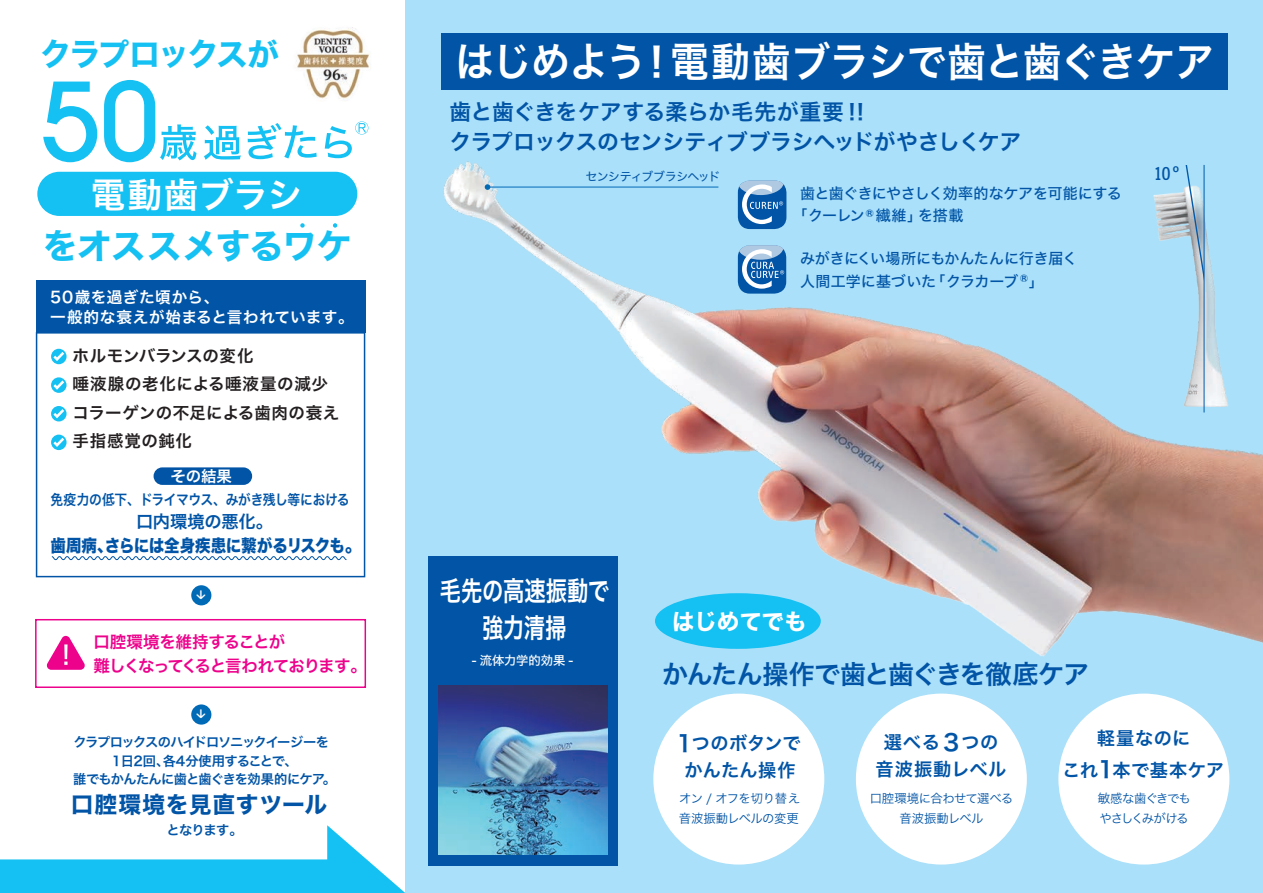
<style>
.page{position:relative;width:1263px;height:893px;background:#fff}
.page>*{position:absolute;margin:0;border:0;box-sizing:border-box;transform-origin:0 0}
.t1{font:40.5px "Hiragino Sans W6";letter-spacing:-.02em;color:#fff;scale:.96 1}
.t2{font:34.8px "Hiragino Sans W7";letter-spacing:-.02em;color:#15c0f2}
.t3{font:34.8px "Hiragino Sans W6";letter-spacing:.01em;color:#fff}
.t4{font:31.8px "Hiragino Sans W7";letter-spacing:-.08em;color:#15c0f2}
.t5{font:27.15px/37.7px "Hiragino Sans W6";letter-spacing:-.01em;color:#fff;text-align:center;scale:.79 1}
.t6{font:26.1px "Hiragino Sans W6";letter-spacing:-.035em;color:#0154a6}
.t7{font:22.8px "Hiragino Sans W7";letter-spacing:.03em;color:#0154a6}
.t8{font:22.65px "Hiragino Sans W7";letter-spacing:-.01em;color:#fff}
.t9{font:21.9px/30px "Hiragino Sans W6";letter-spacing:-.02em;color:#0154a6}
.t10{font:19.35px "Info Display Pro";color:#0154a6}
.t11{font:19.35px "Ronde B Square";color:#fff}
.t12{font:18.3px/26.7px "Hiragino Sans W6";letter-spacing:.02em;color:#0154a6;text-align:center}
.t13{font:18.3px/26.7px "Hiragino Sans W6";letter-spacing:.04em;color:#0154a6;text-align:center}
.t14{font:17.25px "Hiragino Sans W8";letter-spacing:-.01em;color:#0154a6;scale:.9 1}
.t15{font:17.25px "Hiragino Sans W6";letter-spacing:-.01em;color:#0154a6}
.t16{font:16.5px/28.5px "Hiragino Sans W6";letter-spacing:.035em;color:#231f20}
.t17{font:16.5px/24px "Hiragino Sans W6";letter-spacing:-.07em;color:#ed028c}
.t18{font:15.6px/20px "Hiragino Sans W6";letter-spacing:.03em;color:#fff}
.t19{font:15.45px "Hiragino Sans W6";color:#fff}
.t20{font:15px/22.5px "Hiragino Sans W5";letter-spacing:-.015em;color:#0154a6}
.t21{font:14.4px "Hiragino Sans W6";letter-spacing:-.03em;color:#0154a6;scale:.89 1}
.t22{font:13.2px/18.5px "Hiragino Sans W6";letter-spacing:-.055em;color:#0154a6;text-align:center}
.t23{font:12.3px/19.8px "Hiragino Sans W3";letter-spacing:-.05em;color:#0154a6}
.t24{font:12.3px/19.8px "Hiragino Sans W3";letter-spacing:-.03em;color:#0154a6;text-align:center}
.t25{font:12.3px/19.8px "Hiragino Sans W3";letter-spacing:-.095em;color:#0154a6}
.t26{font:12.3px "Hiragino Sans W5";color:#fff}
.t27{font:12px "Hiragino Sans W4";letter-spacing:-.055em;color:#0154a6}
.s1{font-size:22.8px}
</style>
<div class="page">
<div style="left:406px;top:0;width:857px;height:893px;background:#aae0f9"></div>
<div style="left:37px;top:172px;width:320px;height:44px;background:#15c0f2;border-radius:22px"></div>
<svg style="left:300px;top:223px;width:5px;height:5px"></svg>
<svg style="left:333px;top:223px;width:4px;height:5px"></svg>
<svg style="left:0;top:825px;width:406px;height:68px"></svg>
<div style="left:428px;top:556px;width:189px;height:309px;background:#0154a6"></div>
<img style="left:439px;top:739px;width:168px;height:115px">
<div style="left:653px;top:694px;width:171px;height:170px;background:#fff;border-radius:50%"></div>
<div style="left:856px;top:694px;width:171px;height:170px;background:#fff;border-radius:50%"></div>
<div style="left:1058px;top:694px;width:171px;height:170px;background:#fff;border-radius:50%"></div>
<svg style="left:36px;top:332px;width:329px;height:245px"></svg>
<div style="left:36px;top:280px;width:329px;height:52px;background:#0154a6"></div>
<div style="left:35px;top:619px;width:331px;height:69px;border:2px solid #ed028c"></div>
<svg style="left:47px;top:636px;width:38px;height:34px"></svg>
<svg style="left:64px;top:644px;width:4px;height:15px"></svg>
<div style="left:191px;top:585px;width:20px;height:20px;background:#016ab6;border-radius:50%"></div>
<div style="left:191px;top:704px;width:20px;height:21px;background:#016ab6;border-radius:50%"></div>
<svg style="left:51px;top:349px;width:16px;height:15px"></svg>
<svg style="left:53px;top:352px;width:11px;height:9px"></svg>
<svg style="left:51px;top:377px;width:16px;height:16px"></svg>
<svg style="left:53px;top:380px;width:11px;height:10px"></svg>
<svg style="left:51px;top:406px;width:16px;height:15px"></svg>
<svg style="left:53px;top:409px;width:11px;height:9px"></svg>
<svg style="left:51px;top:435px;width:16px;height:15px"></svg>
<svg style="left:53px;top:438px;width:11px;height:9px"></svg>
<div style="left:441px;top:33px;width:787px;height:56px;background:#0154a6"></div>
<img style="left:405px;top:102px;width:858px;height:637px">
<hr style="left:487px;top:187px;width:231px;height:1px;background:#016ab6">
<svg style="left:485px;top:184px;width:5px;height:6px"></svg>
<svg style="left:43px;top:82px;width:54px;height:80px"></svg>
<svg style="left:104px;top:80px;width:92px;height:82px"></svg>
<svg style="left:204px;top:125px;width:37px;height:35px"></svg>
<svg style="left:248px;top:123px;width:69px;height:36px"></svg>
<svg style="left:325px;top:121px;width:43px;height:37px"></svg>
<svg style="left:51px;top:556px;width:296px;height:4px"></svg>
<div style="left:154px;top:467px;width:98px;height:18px;background:#0154a6;border-radius:9px"></div>
<img style="left:296px;top:27px;width:74px;height:73px">
<h3 class="t4" style="left:40px;top:29px;width:241px">クラプロックスが</h3>
<h2 class="t3" style="left:91px;top:164px;width:213px">電動歯ブラシ</h2>
<h2 class="t2" style="left:43px;top:219px;width:310px">をオススメするワケ</h2>
<p class="t18" style="left:50px;top:287px;width:305px">50歳を過ぎた頃から、<br>一般的な衰えが始まると言われています。</p>
<p class="t16" style="left:73px;top:341px;width:268px">ホルモンバランスの変化<br>唾液腺の老化による唾液量の減少コラーゲンの不足による歯肉の衰え手指感覚の鈍化</p>
<p class="t19" style="left:171px;top:462px;width:63px">その結果</p>
<p class="t21" style="left:51px;top:487px;width:337px">免疫力の低下、ドライマウス、みがき残し等における</p>
<p class="t15" style="left:136px;top:506px;width:139px">口内環境の悪化。</p>
<p class="t14" style="left:51px;top:535px;width:346px">歯周病、さらには全身疾患に繋がるリスクも。</p>
<p class="t11" style="left:213px;top:585px;width:21px;rotate:90deg">→</p>
<p class="t17" style="left:94px;top:629px;width:275px">口腔環境を維持することが<br>難しくなってくると言われております。</p>
<p class="t11" style="left:213px;top:704px;width:21px;rotate:90deg">→</p>
<p class="t22" style="left:73px;top:732px;width:264px">クラプロックスのハイドロソニックイージーを<br>1日2回、各4分使用することで、<br>誰でもかんたんに歯と歯ぐきを効果的にケア。</p>
<p class="t22" style="left:167px;top:820px;width:78px">となります。</p>
<h3 class="t7" style="left:71px;top:786px;width:258px">口腔環境を見直すツール</h3>
<h1 class="t1" style="left:455px;top:25px;width:792px">はじめよう！電動歯ブラシで歯と歯ぐきケア</h1>
<h3 class="t9" style="left:449px;top:96px;width:574px">歯と歯ぐきをケアする柔らか毛先が重要！！<br>クラプロックスのセンシティブブラシヘッドがやさしくケア</h3>
<p class="t27" style="left:585px;top:165px;width:136px">センシティブブラシヘッド</p>
<p class="t20" style="left:792px;top:181px;width:331px;text-indent:8px">歯と歯ぐきにやさしく効率的なケアを可能にする「クーレン®繊維」を搭載</p>
<p class="t20" style="left:800px;top:246px;width:279px">みがきにくい場所にもかんたんに行き届く人間工学に基づいた「クラカーブ®」</p>
<p class="t10" style="left:1155px;top:162px;width:26px">10°</p>
<h3 class="t5" style="left:440px;top:570px;width:216px">毛先の高速振動で強力清掃</h3>
<p class="t26" style="left:472px;top:650px;width:103px">- 流体力学的効果 -</p>
<h3 class="t8" style="left:672px;top:604px;width:136px">はじめてでも</h3>
<h3 class="t6" style="left:662px;top:650px;width:429px">かんたん操作で歯と歯ぐきを徹底ケア</h3>
<p class="t12" style="left:676px;top:729px;width:126px"><span class="s1">1</span>つのボタンでかんたん操作</p>
<p class="t23" style="left:679px;top:788px;width:123px">オン / オフを切り替え音波振動レベルの変更</p>
<p class="t12" style="left:1062px;top:722px;width:163px;line-height:31.3px">軽量なのに<br>これ<span class="s1">1</span>本で基本ケア</p>
<p class="t13" style="left:875px;top:728px;width:132px">選べる <span class="s1">3</span>つの音波振動レベル</p>
<p class="t24" style="left:870px;top:788px;width:145px">口腔環境に合わせて選べる音波振動レベル</p>
<p class="t25" style="left:1098px;top:788px;width:95px">敏感な歯ぐきでもやさしくみがける</p>
</div>
